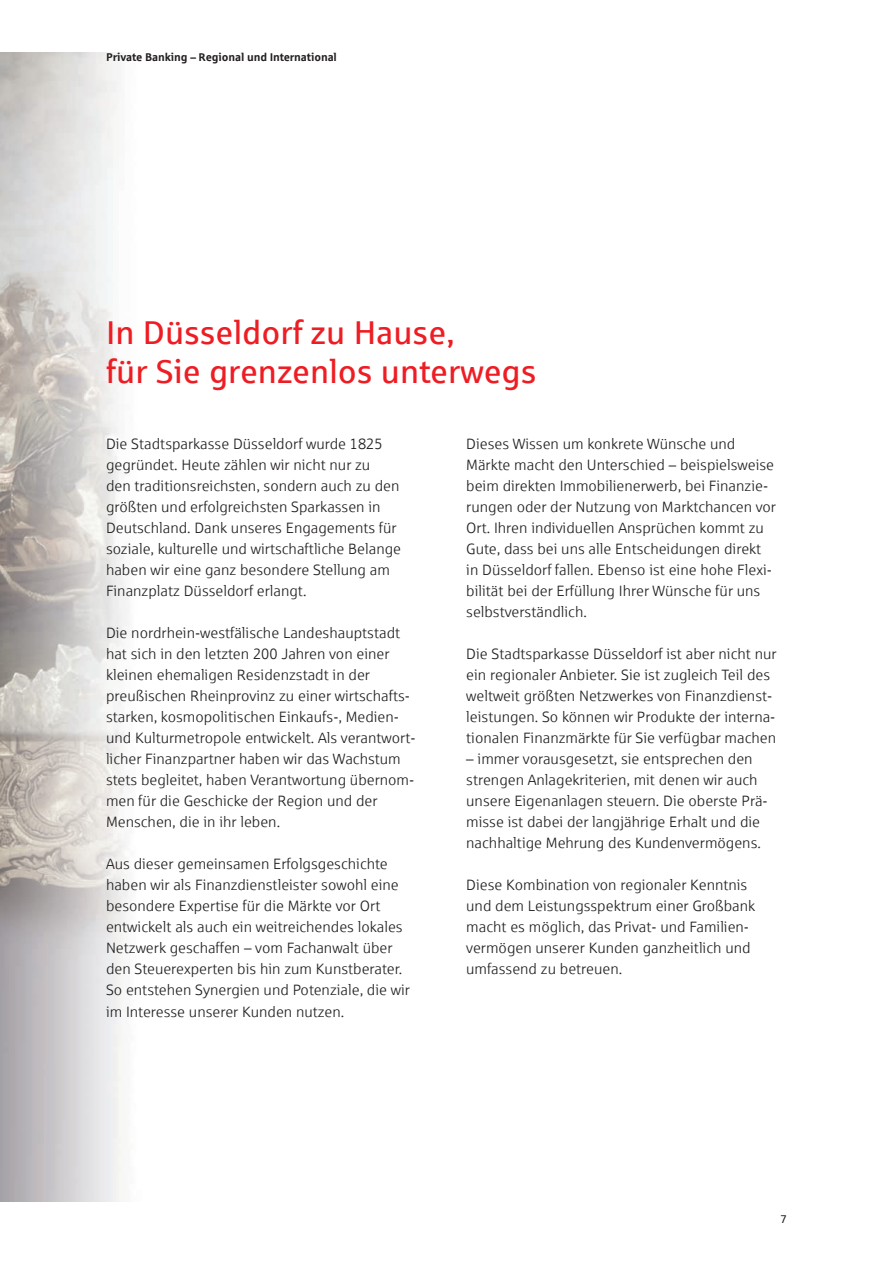
<style>
.page{position:relative;width:893px;height:1263px;background:#fff}
.page>*{position:absolute;margin:0;border:0;box-sizing:border-box;transform-origin:0 0}
.t1{font:33px/38.2px "Sparkasse Rg";color:#ee1d23}
.t2{font:15px/21px "Sparkasse Lt";color:#231f20}
.t3{font:700 11.25px "Sparkasse Rg";letter-spacing:-.01em;color:#231f20}
.t4{font:11.25px "Sparkasse Rg";color:#231f20}
</style>
<div class="page">
<img style="left:0;top:53px;width:133px;height:1148px">
<p class="t3" style="left:106px;top:50px;width:232px">Private Banking – Regional und International</p>
<h1 class="t1" style="left:106px;top:313px;width:432px">In Düsseldorf zu Hause,<br>für Sie grenzenlos unterwegs</h1>
<p class="t2" style="left:106px;top:433px;width:296px">Die Stadtsparkasse Düsseldorf wurde 1825 gegründet. Heute zählen wir nicht nur zu<br>den traditionsreichsten, sondern auch zu den größten und erfolgreichsten Sparkassen in Deutschland. Dank unseres Engagements für soziale, kulturelle und wirtschaftliche Belange haben wir eine ganz besondere Stellung am Finanzplatz Düsseldorf erlangt.</p>
<p class="t2" style="left:106px;top:622px;width:311px">Die nordrhein-westfälische Landeshauptstadt hat sich in den letzten 200 Jahren von einer kleinen ehemaligen Residenzstadt in der preußischen Rheinprovinz zu einer wirtschafts&shy;starken, kosmopolitischen Einkaufs-, Medien&shy;und Kulturmetropole entwickelt. Als verantwort&shy;licher Finanzpartner haben wir das Wachstum stets begleitet, haben Verantwortung übernom&shy;men für die Geschicke der Region und der Menschen, die in ihr leben.</p>
<p class="t2" style="left:106px;top:853px;width:305px">Aus dieser gemeinsamen Erfolgsgeschichte haben wir als Finanzdienstleister sowohl eine besondere Expertise für die Märkte vor Ort entwickelt als auch ein weitreichendes lokales Netzwerk geschaffen – vom Fachanwalt über den Steuerexperten bis hin zum Kunstberater.<br>So entstehen Synergien und Potenziale, die wir im Interesse unserer Kunden nutzen.</p>
<p class="t2" style="left:466px;top:433px;width:311px">Dieses Wissen um konkrete Wünsche und Märkte macht den Unterschied – beispielsweise beim direkten Immobilienerwerb, bei Finanzie&shy;rungen oder der Nutzung von Marktchancen vor Ort. Ihren individuellen Ansprüchen kommt zu Gute, dass bei uns alle Entscheidungen direkt in Düsseldorf fallen. Ebenso ist eine hohe Flexi&shy;bilität bei der Erfüllung Ihrer Wünsche für uns selbstverständlich.</p>
<p class="t2" style="left:466px;top:643px;width:312px">Die Stadtsparkasse Düsseldorf ist aber nicht nur ein regionaler Anbieter. Sie ist zugleich Teil des weltweit größten Netzwerkes von Finanzdienst&shy;leistungen. So können wir Produkte der interna&shy;tionalen Finanzmärkte für Sie verfügbar machen</p>
<p class="t2" style="left:466px;top:748px;width:303px">– immer vorausgesetzt, sie entsprechen den strengen Anlagekriterien, mit denen wir auch unsere Eigenanlagen steuern. Die oberste Prä&shy;misse ist dabei der langjährige Erhalt und die nachhaltige Mehrung des Kundenvermögens.</p>
<p class="t2" style="left:466px;top:874px;width:290px">Diese Kombination von regionaler Kenntnis und dem Leistungsspektrum einer Großbank macht es möglich, das Privat- und Familien&shy;vermögen unserer Kunden ganzheitlich und umfassend zu betreuen.</p>
<p class="t4" style="left:780px;top:1211px;width:8px">7</p>
</div>
